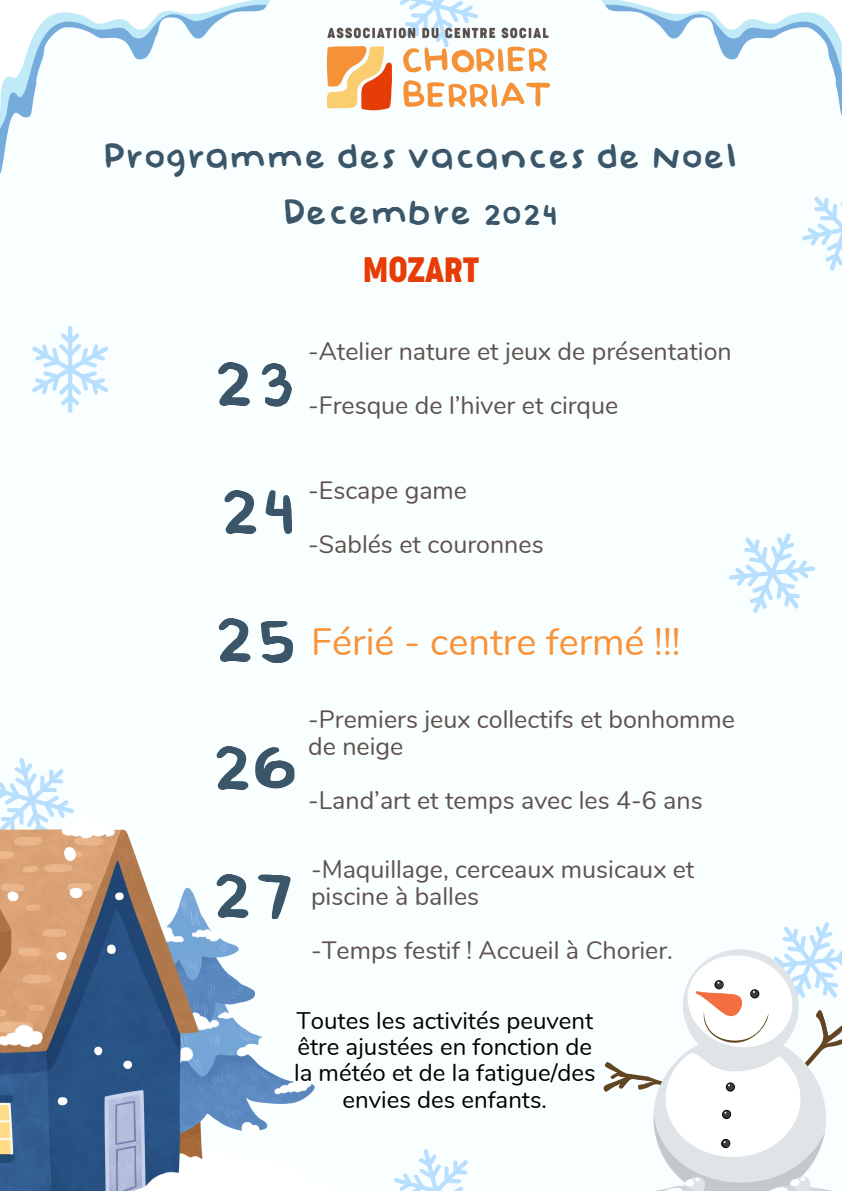
<style>
.page{position:relative;width:842px;height:1191px;background:#fff}
.page>*{position:absolute;margin:0;border:0;box-sizing:border-box;transform-origin:0 0}
.t1{font:88px "Baby Doll";color:#3a5668}
.t2{font:40px/55.5px "Baby Doll";color:#3a5668;text-align:center}
.t3{font:38px "Nunito";color:#f8933b}
.t4{font:33px "Cocogoose Condensed";color:#e73c05}
.t5{font:25px/27px "Nunito";color:#5e524d}
.t6{font:24px/26.2px "Nunito";color:#000;text-align:center}
</style>
<div class="page">
<div style="left:0;top:0;width:842px;height:1190px;background:#f9ffff"></div>
<svg style="left:32px;top:326px;width:76px;height:87px"></svg>
<svg style="left:729px;top:533px;width:86px;height:80px"></svg>
<svg style="left:0;top:758px;width:74px;height:57px"></svg>
<svg style="left:399px;top:0;width:79px;height:20px"></svg>
<svg style="left:394px;top:1149px;width:74px;height:41px"></svg>
<svg style="left:802px;top:196px;width:40px;height:75px"></svg>
<svg style="left:604px;top:922px;width:238px;height:269px"></svg>
<img style="left:0;top:815px;width:315px;height:375px">
<svg style="left:0;top:0;width:270px;height:130px"></svg>
<svg style="left:602px;top:0;width:240px;height:116px"></svg>
<img style="left:326px;top:20px;width:225px;height:91px">
<p class="t2" style="left:104px;top:129px;width:636px">Programme des vacances de Noel<br>Decembre 2024</p>
<p class="t4" style="left:363px;top:255px;width:118px">MOZART</p>
<p class="t1" style="left:211px;top:332px;width:87px">23</p>
<p class="t5" style="left:308px;top:338px;width:425px">-Atelier nature et jeux de présentation</p>
<p class="t5" style="left:308px;top:392px;width:312px">-Fresque de l’hiver et cirque</p>
<p class="t1" style="left:218px;top:460px;width:81px">24</p>
<h1 class="t5" style="left:308px;top:477px;width:160px">-Escape game</h1>
<p class="t5" style="left:308px;top:531px;width:237px">-Sablés et couronnes</p>
<p class="t1" style="left:212px;top:588px;width:86px">25</p>
<h2 class="t3" style="left:311px;top:616px;width:371px">Férié - centre fermé !!!</h2>
<p class="t1" style="left:210px;top:716px;width:89px">26</p>
<p class="t5" style="left:308px;top:705px;width:428px">-Premiers jeux collectifs et bonhomme de neige</p>
<p class="t5" style="left:308px;top:786px;width:396px">-Land’art et temps avec les 4-6 ans</p>
<p class="t1" style="left:210px;top:844px;width:89px">27</p>
<p class="t5" style="left:311px;top:856px;width:385px">-Maquillage, cerceaux musicaux et piscine à balles</p>
<h1 class="t5" style="left:311px;top:937px;width:363px">-Temps festif ! Accueil à Chorier.</h1>
<p class="t6" style="left:294px;top:1007px;width:303px">Toutes les activités peuvent être ajustées en fonction de la météo et de la fatigue/des envies des enfants.</p>
</div>
